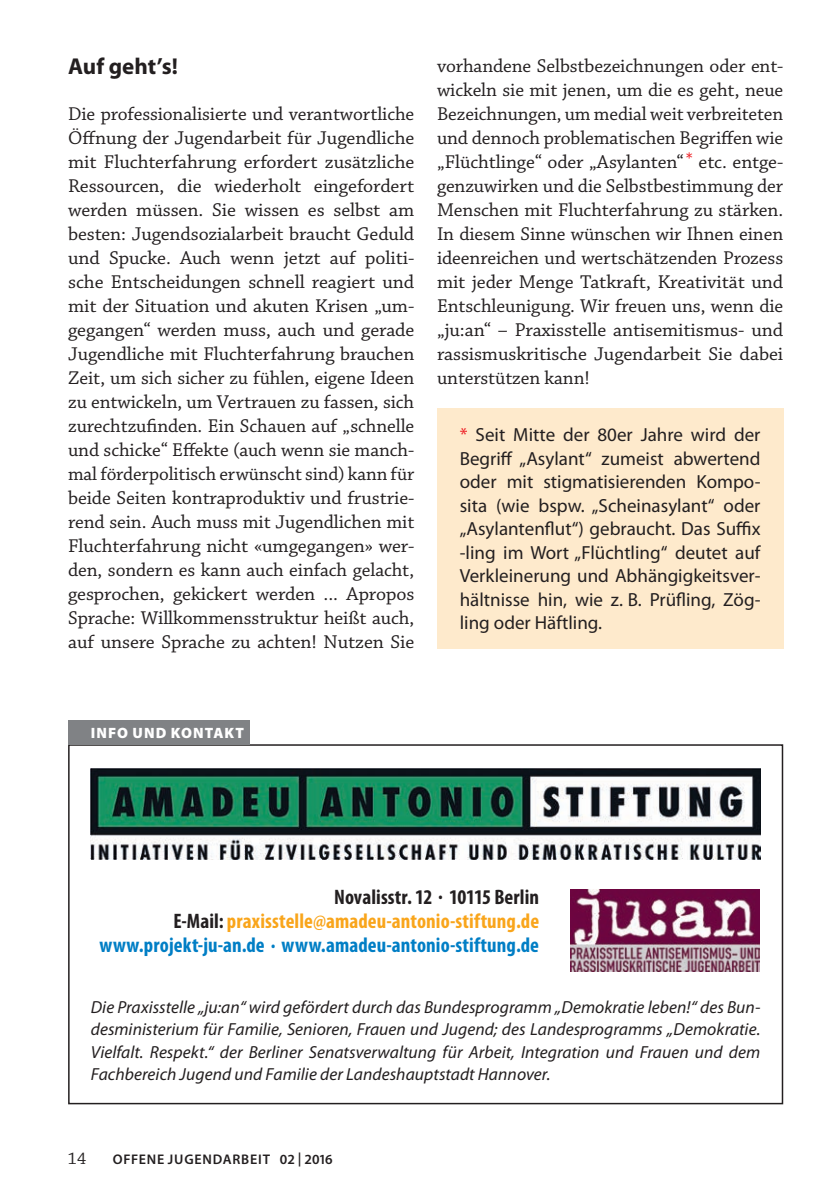
<style>
.page{position:relative;width:840px;height:1191px;background:#fff}
.page>*{position:absolute;margin:0;border:0;box-sizing:border-box;transform-origin:0 0}
.t1{font:700 23px "Myriad Pro";color:#231f20}
.t2{font:700 condensed 21px/24px "Myriad Pro";letter-spacing:.005em;color:#007ec5;text-align:right}
.t3{font:19.6px/24px "Chaparral Pro";letter-spacing:-.005em;color:#231f20;text-align:justify}
.t4{font:19px/23.6px "Myriad Pro";color:#231f20;text-align:justify}
.t5{font:italic 17.6px/22.6px "Myriad Pro";letter-spacing:.005em;color:#231f20;text-align:justify}
.t6{font:17.6px "Chaparral Pro";color:#231f20}
.t7{font:900 15px "Myriad Pro";letter-spacing:.07em;color:#fff}
.t8{font:600 14px "Myriad Pro";letter-spacing:.055em;color:#231f20}
.s1{color:#ee1d23}
.s2{color:#231f20}
.s3{color:#f9a51b}
</style>
<div class="page">
<div style="left:68px;top:744px;width:714px;height:360px;border:2px solid #231f20"></div>
<div style="left:437px;top:408px;width:345px;height:240px;background:#feeacc"></div>
<img style="left:570px;top:889px;width:188px;height:82px">
<div style="left:68px;top:720px;width:181px;height:24px;background:#808285"></div>
<img style="left:91px;top:768px;width:669px;height:91px">
<p class="t1" style="left:68px;top:51px;width:111px">Auf geht’s!</p>
<p class="t3" style="left:68px;top:103px;width:347px">Die professionalisierte und verantwortliche Öffnung der Jugendarbeit für Jugendliche mit Fluchterfahrung erfordert zusätzliche Ressourcen, die wiederholt eingefordert werden müssen. Sie wissen es selbst am besten: Jugendsozialarbeit braucht Geduld und Spucke. Auch wenn jetzt auf politi&shy;sche Entscheidungen schnell reagiert und mit der Situation und akuten Krisen „um&shy;gegangen“ werden muss, auch und gerade Jugendliche mit Fluchterfahrung brauchen Zeit, um sich sicher zu fühlen, eigene Ideen zu entwickeln, um Vertrauen zu fassen, sich zurechtzufinden. Ein Schauen auf „schnelle und schicke“ Effekte (auch wenn sie manch&shy;mal förderpolitisch erwünscht sind) kann für beide Seiten kontraproduktiv und frustrie&shy;rend sein. Auch muss mit Jugendlichen mit Fluchterfahrung nicht «umgegangen» wer&shy;den, sondern es kann auch einfach gelacht, gesprochen, gekickert werden ... Apropos Sprache: Willkommensstruktur heißt auch, auf unsere Sprache zu achten! Nutzen Sie</p>
<p class="t3" style="left:437px;top:55px;width:347px">vorhandene Selbstbezeichnungen oder ent&shy;wickeln sie mit jenen, um die es geht, neue Bezeichnungen, um medial weit verbreiteten und dennoch problematischen Begriffen wie „Flüchtlinge“ oder „Asylanten“<span class="s1">*</span> etc. entge&shy;genzuwirken und die Selbstbestimmung der Menschen mit Fluchterfahrung zu stärken.<br>In diesem Sinne wünschen wir Ihnen einen ideenreichen und wertschätzenden Prozess mit jeder Menge Tatkraft, Kreativität und Entschleunigung. Wir freuen uns, wenn die „ju:an“ – Praxisstelle antisemitismus- und rassismuskritische Jugendarbeit Sie dabei unterstützen kann!</p>
<p class="t4" style="left:459px;top:423px;width:302px"><span class="s1">*</span> Seit Mitte der 80er Jahre wird der Begriff „Asylant“ zumeist abwertend oder mit stigmatisierenden Kompo&shy;sita (wie bspw. „Scheinasylant“ oder „Asylantenflut“) gebraucht. Das Suffix -ling im Wort „Flüchtling“ deutet auf Verkleinerung und Abhängigkeitsver&shy;hältnisse hin, wie z. B. Prüfling, Zög&shy;ling oder Häftling.</p>
<p class="t7" style="left:91px;top:723px;width:155px">INFO UND KONTAKT</p>
<p class="t2" style="left:99px;top:884px;width:441px"><span class="s2">Novalisstr. 12 · 10115 Berlin<br>E-Mail:</span> <span class="s3">praxisstelle@amadeu-antonio-stiftung.de </span>www.projekt-ju-an.de · www.amadeu-antonio-stiftung.de</p>
<p class="t5" style="left:91px;top:995px;width:670px">Die Praxisstelle „ju:an“ wird gefördert durch das Bundesprogramm „Demokratie leben!“ des Bun&shy;desministerium für Familie, Senioren, Frauen und Jugend; des Landesprogramms „Demokratie.<br>Vielfalt. Respekt.“ der Berliner Senatsverwaltung für Arbeit, Integration und Frauen und dem Fachbereich Jugend und Familie der Landeshauptstadt Hannover.</p>
<p class="t6" style="left:68px;top:1148px;width:20px">14</p>
<p class="t8" style="left:113px;top:1150px;width:221px">OFFENE JUGENDARBEIT 02 | 2016</p>
</div>
